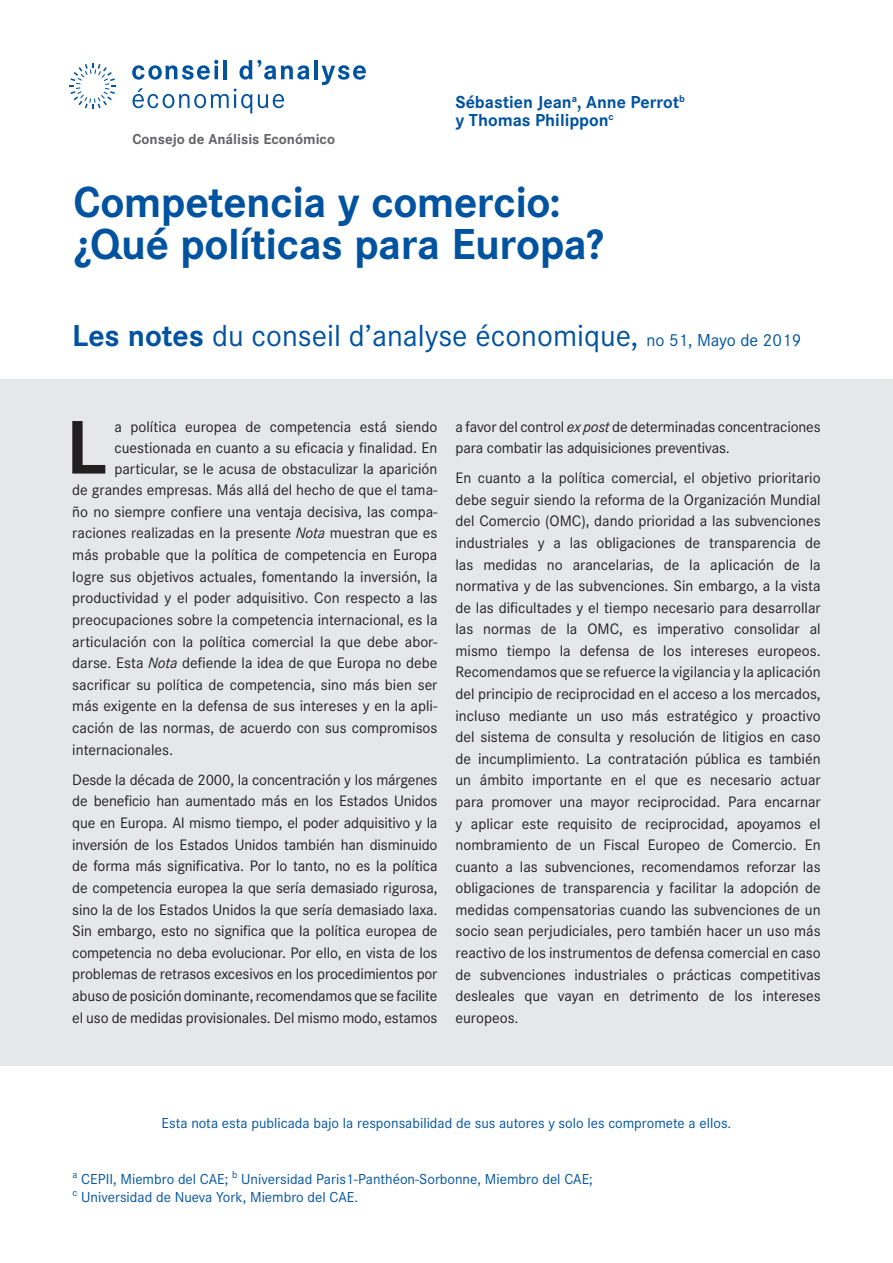
<style>
.page{position:relative;width:893px;height:1263px;background:#fff}
.page>*{position:absolute;margin:0;border:0;box-sizing:border-box;transform-origin:0 0}
.Résumé____lettrine{font:700 78.75px "Corporate S";color:#231f20}
.Titre_de_la_Note{font:700 45px/42px "Corporate S";letter-spacing:-.01em;color:#0153a0}
.t1{font:31.5px "Corporate S";color:#0153a0}
.Auteurs{font:700 18px "Corporate S";color:#0153a0}
.Résumé{font:15.75px/21.6px "Corporate S";letter-spacing:-.01em;color:#231f20;text-align:justify}
.Résumé____lettrine-2{font:15.75px "Corporate S";color:#231f20}
.Organisme{font:15px/18px "Corporate S";color:#0153a0}
.t2{font:700 15px "Corporate S";color:#636366}
.s1{font-weight:700}
.s2{font-size:18px}
.s3{font-style:italic}
</style>
<div class="page">
<div style="left:0;top:379px;width:893px;height:686px;background:#e6e7e9"></div>
<svg style="left:132px;top:60px;width:86px;height:20px"></svg>
<hr style="left:223px;top:60px;width:4px;height:19px;background:#0153a0">
<svg style="left:239px;top:60px;width:70px;height:20px"></svg>
<hr style="left:314px;top:60px;width:3px;height:19px;background:#0153a0">
<svg style="left:322px;top:65px;width:44px;height:20px"></svg>
<svg style="left:133px;top:88px;width:151px;height:25px"></svg>
<svg style="left:70px;top:63px;width:46px;height:46px"></svg>
<p class="t2" style="left:133px;top:129px;width:204px">Consejo de Análisis Económico</p>
<p class="Auteurs" style="left:455px;top:90px;width:231px">Sébastien Jean<sup>a</sup>, Anne Perrot<sup>b</sup></p>
<p class="Auteurs" style="left:455px;top:108px;width:160px">y Thomas Philippon<sup>c</sup></p>
<p class="Titre_de_la_Note" style="left:73px;top:179px;width:531px">Competencia y comercio: ¿Qué políticas para Europa?</p>
<p class="t1" style="left:72px;top:315px;width:731px"><span class="s1">Les notes</span> du conseil d’analyse économique, <span class="s2">no 51, Mayo de 2019</span></p>
<p class="Résumé____lettrine" style="left:66px;top:393px;width:42px">L</p>
<p class="Résumé____lettrine-2" style="left:114px;top:416px;width:325px">a política europea de competencia está siendo</p>
<p class="Résumé____lettrine-2" style="left:114px;top:437px;width:325px">cuestionada en cuanto a su eficacia y finalidad. En</p>
<p class="Résumé____lettrine-2" style="left:114px;top:458px;width:325px">particular, se le acusa de obstaculizar la aparición</p>
<p class="Résumé____lettrine-2" style="left:72px;top:480px;width:367px">de grandes empresas. Más allá del hecho de que el tama-</p>
<p class="Résumé____lettrine-2" style="left:72px;top:501px;width:367px">ño no siempre confiere una ventaja decisiva, las compa-</p>
<p class="Résumé____lettrine-2" style="left:72px;top:523px;width:367px">raciones realizadas en la presente <span class="s3">Nota</span> muestran que es</p>
<p class="Résumé____lettrine-2" style="left:72px;top:544px;width:367px">más probable que la política de competencia en Europa</p>
<p class="Résumé____lettrine-2" style="left:72px;top:566px;width:367px">logre sus objetivos actuales, fomentando la inversión, la</p>
<p class="Résumé____lettrine-2" style="left:72px;top:588px;width:367px">productividad y el poder adquisitivo. Con respecto a las</p>
<p class="Résumé____lettrine-2" style="left:72px;top:609px;width:367px">preocupaciones sobre la competencia internacional, es la</p>
<p class="Résumé____lettrine-2" style="left:72px;top:631px;width:367px">articulación con la política comercial la que debe abor-</p>
<p class="Résumé____lettrine-2" style="left:72px;top:653px;width:367px">darse. Esta <span class="s3">Nota</span> defiende la idea de que Europa no debe</p>
<p class="Résumé____lettrine-2" style="left:72px;top:674px;width:367px">sacrificar su política de competencia, sino más bien ser</p>
<p class="Résumé____lettrine-2" style="left:72px;top:696px;width:367px">más exigente en la defensa de sus intereses y en la apli-</p>
<p class="Résumé____lettrine-2" style="left:72px;top:717px;width:367px">cación de las normas, de acuerdo con sus compromisos</p>
<p class="Résumé____lettrine-2" style="left:72px;top:739px;width:102px">internacionales.</p>
<p class="Résumé" style="left:72px;top:768px;width:367px">Desde la década de 2000, la concentración y los márgenes de beneficio han aumentado más en los Estados Unidos que en Europa. Al mismo tiempo, el poder adquisitivo y la inversión de los Estados Unidos también han disminuido de forma más significativa. Por lo tanto, no es la política de competencia europea la que sería demasiado rigurosa, sino la de los Estados Unidos la que sería demasiado laxa.<br>Sin embargo, esto no significa que la política europea de competencia no deba evolucionar. Por ello, en vista de los problemas de retrasos excesivos en los procedimientos por abuso de posición dominante, recomendamos que se facilite el uso de medidas provisionales. Del mismo modo, estamos</p>
<p class="Résumé" style="left:455px;top:415px;width:367px">a favor del control <span class="s3">ex post</span> de determinadas concentraciones para combatir las adquisiciones preventivas.</p>
<p class="Résumé" style="left:455px;top:467px;width:367px">En cuanto a la política comercial, el objetivo prioritario debe seguir siendo la reforma de la Organización Mundial del Comercio (OMC), dando prioridad a las subvenciones industriales y a las obligaciones de transparencia de las medidas no arancelarias, de la aplicación de la normativa y de las subvenciones. Sin embargo, a la vista de las dificultades y el tiempo necesario para desarrollar las normas de la OMC, es imperativo consolidar al mismo tiempo la defensa de los intereses europeos.<br>Recomendamos que se refuerce la vigilancia y la aplicación del principio de reciprocidad en el acceso a los mercados, incluso mediante un uso más estratégico y proactivo del sistema de consulta y resolución de litigios en caso de incumplimiento. La contratación pública es también un ámbito importante en el que es necesario actuar para promover una mayor reciprocidad. Para encarnar y aplicar este requisito de reciprocidad, apoyamos el nombramiento de un Fiscal Europeo de Comercio. En cuanto a las subvenciones, recomendamos reforzar las obligaciones de transparencia y facilitar la adopción de medidas compensatorias cuando las subvenciones de un socio sean perjudiciales, pero también hacer un uso más reactivo de los instrumentos de defensa comercial en caso de subvenciones industriales o prácticas competitivas desleales que vayan en detrimento de los intereses europeos.</p>
<p class="Organisme" style="left:162px;top:1113px;width:571px">Esta nota esta publicada bajo la responsabilidad de sus autores y solo les compromete a ellos.</p>
<p class="Organisme" style="left:73px;top:1169px;width:522px"><sup>a</sup> CEPII, Miembro del CAE; <sup>b</sup> Universidad Paris1-Panthéon-Sorbonne, Miembro del CAE; <sup>c</sup> Universidad de Nueva York, Miembro del CAE.</p>
</div>
